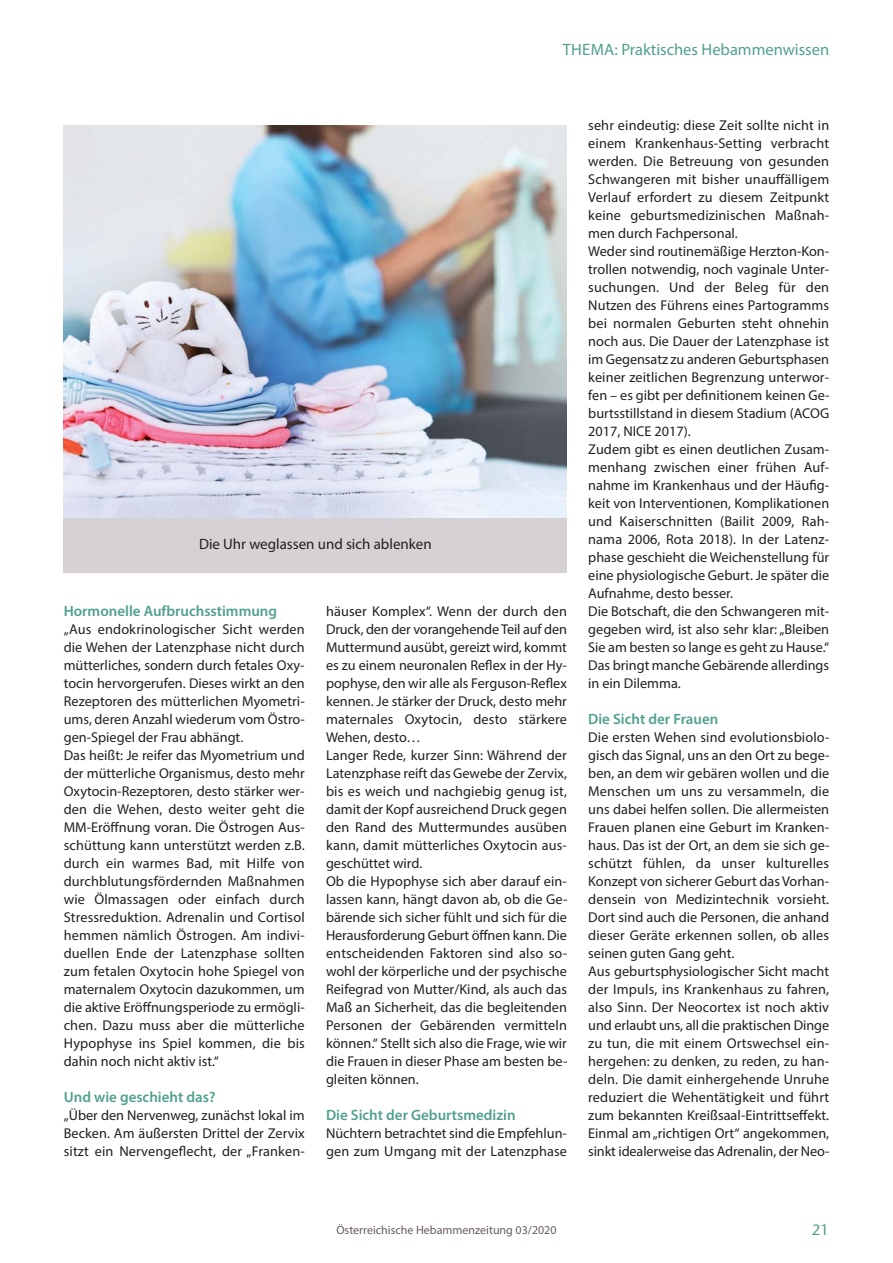
<style>
.page{position:relative;width:893px;height:1263px;background:#fff}
.page>*{position:absolute;margin:0;border:0;box-sizing:border-box;transform-origin:0 0}
.t1{font:16.5px "Myriad Pro";color:#51a08f}
.t2{font:600 15px "Myriad Pro";color:#51a08f}
.t3{font:15px "Myriad Pro";color:#231f20}
.t4{font:500 15px "Stone Sans Std";color:#51a08f}
.t5{font:14.25px/18px "Myriad Pro";color:#231f20}
.t6{font:12px "Myriad Pro";color:#695b63}
</style>
<div class="page">
<img style="left:64px;top:126px;width:503px;height:393px">
<div style="left:64px;top:519px;width:503px;height:54px;background:#d6d1d4"></div>
<p class="t1" style="left:563px;top:43px;width:268px">THEMA: Praktisches Hebammenwissen</p>
<p class="t3" style="left:199px;top:539px;width:234px">Die Uhr weglassen und sich ablenken</p>
<p class="t2" style="left:64px;top:606px;width:215px">Hormonelle Aufbruchsstimmung</p>
<p class="t5" style="left:64px;top:622px;width:243px">„Aus endokrinologischer Sicht werden die Wehen der Latenzphase nicht durch mütterliches, sondern durch fetales Oxy&shy;tocin hervorgerufen. Dieses wirkt an den Rezeptoren des mütterlichen Myometri&shy;ums, deren Anzahl wiederum vom Östro&shy;gen-Spiegel der Frau abhängt.<br>Das heißt: Je reifer das Myometrium und der mütterliche Organismus, desto mehr Oxytocin-Rezeptoren, desto stärker wer&shy;den die Wehen, desto weiter geht die MM-Eröffnung voran. Die Östrogen Aus&shy;schüttung kann unterstützt werden z.B. durch ein warmes Bad, mit Hilfe von durchblutungsfördernden Maßnahmen wie Ölmassagen oder einfach durch Stressreduktion. Adrenalin und Cortisol hemmen nämlich Östrogen. Am indivi&shy;duellen Ende der Latenzphase sollten zum fetalen Oxytocin hohe Spiegel von maternalem Oxytocin dazukommen, um die aktive Eröffnungsperiode zu ermögli&shy;chen. Dazu muss aber die mütterliche Hypophyse ins Spiel kommen, die bis dahin noch nicht aktiv ist.“</p>
<p class="t2" style="left:64px;top:1092px;width:153px">Und wie geschieht das?</p>
<p class="t5" style="left:64px;top:1108px;width:242px;text-align:justify">„Über den Nervenweg, zunächst lokal im Becken. Am äußersten Drittel der Zervix sitzt ein Nervengeflecht, der „Franken-</p>
<p class="t5" style="left:326px;top:604px;width:243px">häuser Komplex“. Wenn der durch den Druck, den der vorangehende Teil auf den Muttermund ausübt, gereizt wird, kommt es zu einem neuronalen Reflex in der Hy&shy;pophyse, den wir alle als Ferguson-Reflex kennen. Je stärker der Druck, desto mehr maternales Oxytocin, desto stärkere Wehen, desto…<br>Langer Rede, kurzer Sinn: Während der Latenzphase reift das Gewebe der Zervix, bis es weich und nachgiebig genug ist, damit der Kopf ausreichend Druck gegen den Rand des Muttermundes ausüben kann, damit mütterliches Oxytocin aus&shy;geschüttet wird.<br>Ob die Hypophyse sich aber darauf ein&shy;lassen kann, hängt davon ab, ob die Ge&shy;bärende sich sicher fühlt und sich für die Herausforderung Geburt öffnen kann. Die entscheidenden Faktoren sind also so&shy;wohl der körperliche und der psychische Reifegrad von Mutter/Kind, als auch das Maß an Sicherheit, das die begleitenden Personen der Gebärenden vermitteln können.“ Stellt sich also die Frage, wie wir die Frauen in dieser Phase am besten be&shy;gleiten können.</p>
<p class="t2" style="left:326px;top:1110px;width:191px">Die Sicht der Geburtsmedizin</p>
<p class="t5" style="left:326px;top:1126px;width:242px">Nüchtern betrachtet sind die Empfehlun&shy;gen zum Umgang mit der Latenzphase</p>
<p class="t5" style="left:588px;top:118px;width:243px">sehr eindeutig: diese Zeit sollte nicht in einem Krankenhaus-Setting verbracht werden. Die Betreuung von gesunden Schwangeren mit bisher unauffälligem Verlauf erfordert zu diesem Zeitpunkt keine geburtsmedizinischen Maßnah&shy;men durch Fachpersonal.<br>Weder sind routinemäßige Herzton-Kon&shy;trollen notwendig, noch vaginale Unter&shy;suchungen. Und der Beleg für den Nutzen des Führens eines Partogramms bei normalen Geburten steht ohnehin noch aus. Die Dauer der Latenzphase ist im Gegensatz zu anderen Geburtsphasen keiner zeitlichen Begrenzung unterwor&shy;fen – es gibt per definitionem keinen Ge&shy;burtsstillstand in diesem Stadium (ACOG 2017, NICE 2017).<br>Zudem gibt es einen deutlichen Zusam&shy;menhang zwischen einer frühen Auf&shy;nahme im Krankenhaus und der Häufig&shy;keit von Interventionen, Komplikationen und Kaiserschnitten (Bailit 2009, Rah&shy;nama 2006, Rota 2018). In der Latenz&shy;phase geschieht die Weichenstellung für eine physiologische Geburt. Je später die Aufnahme, desto besser.<br>Die Botschaft, die den Schwangeren mit&shy;gegeben wird, ist also sehr klar: „Bleiben Sie am besten so lange es geht zu Hause.“ Das bringt manche Gebärende allerdings in ein Dilemma.</p>
<p class="t2" style="left:588px;top:714px;width:132px">Die Sicht der Frauen</p>
<p class="t5" style="left:588px;top:730px;width:243px">Die ersten Wehen sind evolutionsbiolo&shy;gisch das Signal, uns an den Ort zu bege&shy;ben, an dem wir gebären wollen und die Menschen um uns zu versammeln, die uns dabei helfen sollen. Die allermeisten Frauen planen eine Geburt im Kranken&shy;haus. Das ist der Ort, an dem sie sich ge&shy;schützt fühlen, da unser kulturelles Konzept von sicherer Geburt das Vorhan&shy;densein von Medizintechnik vorsieht.<br>Dort sind auch die Personen, die anhand dieser Geräte erkennen sollen, ob alles seinen guten Gang geht.<br>Aus geburtsphysiologischer Sicht macht der Impuls, ins Krankenhaus zu fahren, also Sinn. Der Neocortex ist noch aktiv und erlaubt uns, all die praktischen Dinge zu tun, die mit einem Ortswechsel ein&shy;hergehen: zu denken, zu reden, zu han&shy;deln. Die damit einhergehende Unruhe reduziert die Wehentätigkeit und führt zum bekannten Kreißsaal-Eintrittseffekt.<br>Einmal am „richtigen Ort“ angekommen, sinkt idealerweise das Adrenalin, der Neo-</p>
<p class="t6" style="left:336px;top:1225px;width:222px">Österreichische Hebammenzeitung 03/2020</p>
<p class="t4" style="left:812px;top:1223px;width:19px">21</p>
</div>
